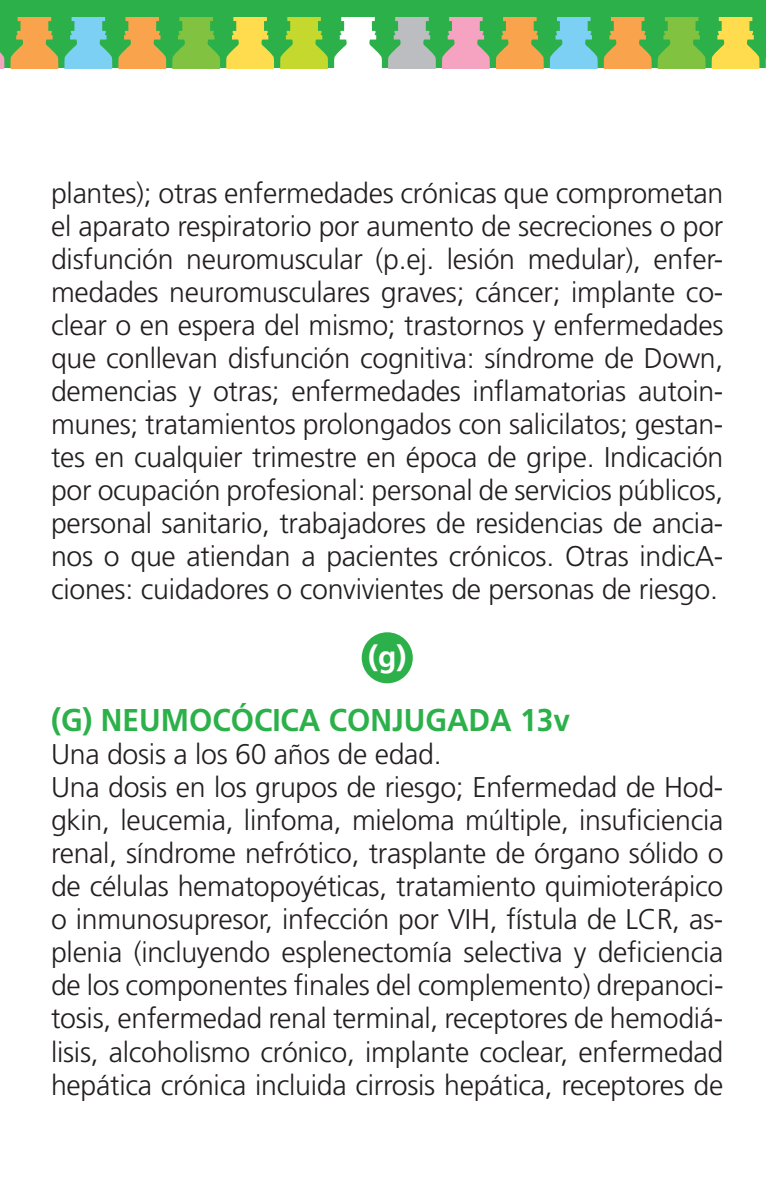
<style>
.page{position:relative;width:766px;height:1191px;background:#fff}
.page>*{position:absolute;margin:0;border:0;box-sizing:border-box;transform-origin:0 0}
.t1{font:700 31.5px "Frutiger";color:#2cb04a;scale:.95 1}
.t2{font:700 30px "Frutiger";color:#fff}
.t3{font:300 28.5px/33px "Frutiger";letter-spacing:-.01em;color:#231f20;text-align:justify}
</style>
<div class="page">
<div style="left:4px;top:0;width:757px;height:5px;background:#2cb04a"></div>
<div style="left:0;top:4px;width:765px;height:64px;background:#2cb04a"></div>
<svg style="left:0;top:17px;width:166px;height:51px"></svg>
<svg style="left:172px;top:17px;width:48px;height:51px"></svg>
<svg style="left:226px;top:17px;width:48px;height:51px"></svg>
<svg style="left:280px;top:17px;width:371px;height:51px"></svg>
<svg style="left:657px;top:17px;width:48px;height:51px"></svg>
<svg style="left:765px;top:17px;width:1px;height:51px"></svg>
<svg style="left:711px;top:17px;width:48px;height:51px"></svg>
<div style="left:361px;top:632px;width:51px;height:51px;background:#2cb04a;border-radius:50%"></div>
<svg style="left:0;top:0;width:4px;height:4px"></svg>
<svg style="left:761px;top:0;width:5px;height:5px"></svg>
<p class="t3" style="left:51px;top:177px;width:673px">plantes); otras enfermedades crónicas que comprometan el aparato respiratorio por aumento de secreciones o por disfunción neuromuscular (p.ej. lesión medular), enfer&shy;medades neuromusculares graves; cáncer; implante co&shy;clear o en espera del mismo; trastornos y enfermedades que conllevan disfunción cognitiva: síndrome de Down, demencias y otras; enfermedades inflamatorias autoin&shy;munes; tratamientos prolongados con salicilatos; gestan&shy;tes en cualquier trimestre en época de gripe. Indicación por ocupación profesional: personal de servicios públicos, personal sanitario, trabajadores de residencias de ancia&shy;nos o que atiendan a pacientes crónicos. Otras indicA&shy;ciones: cuidadores o convivientes de personas de riesgo.</p>
<p class="t2" style="left:368px;top:639px;width:40px">(g)</p>
<p class="t1" style="left:51px;top:702px;width:547px">(G) NEUMOCÓCICA CONJUGADA 13v</p>
<p class="t3" style="left:51px;top:738px;width:673px;text-align:left">Una dosis a los 60 años de edad.<br>Una dosis en los grupos de riesgo; Enfermedad de Hod&shy;gkin, leucemia, linfoma, mieloma múltiple, insuficiencia renal, síndrome nefrótico, trasplante de órgano sólido o de células hematopoyéticas, tratamiento quimioterápico o inmunosupresor, infección por VIH, fístula de LCR, as&shy;plenia (incluyendo esplenectomía selectiva y deficiencia de los componentes finales del complemento) drepanoci&shy;tosis, enfermedad renal terminal, receptores de hemodiá&shy;lisis, alcoholismo crónico, implante coclear, enfermedad hepática crónica incluida cirrosis hepática, receptores de</p>
</div>
